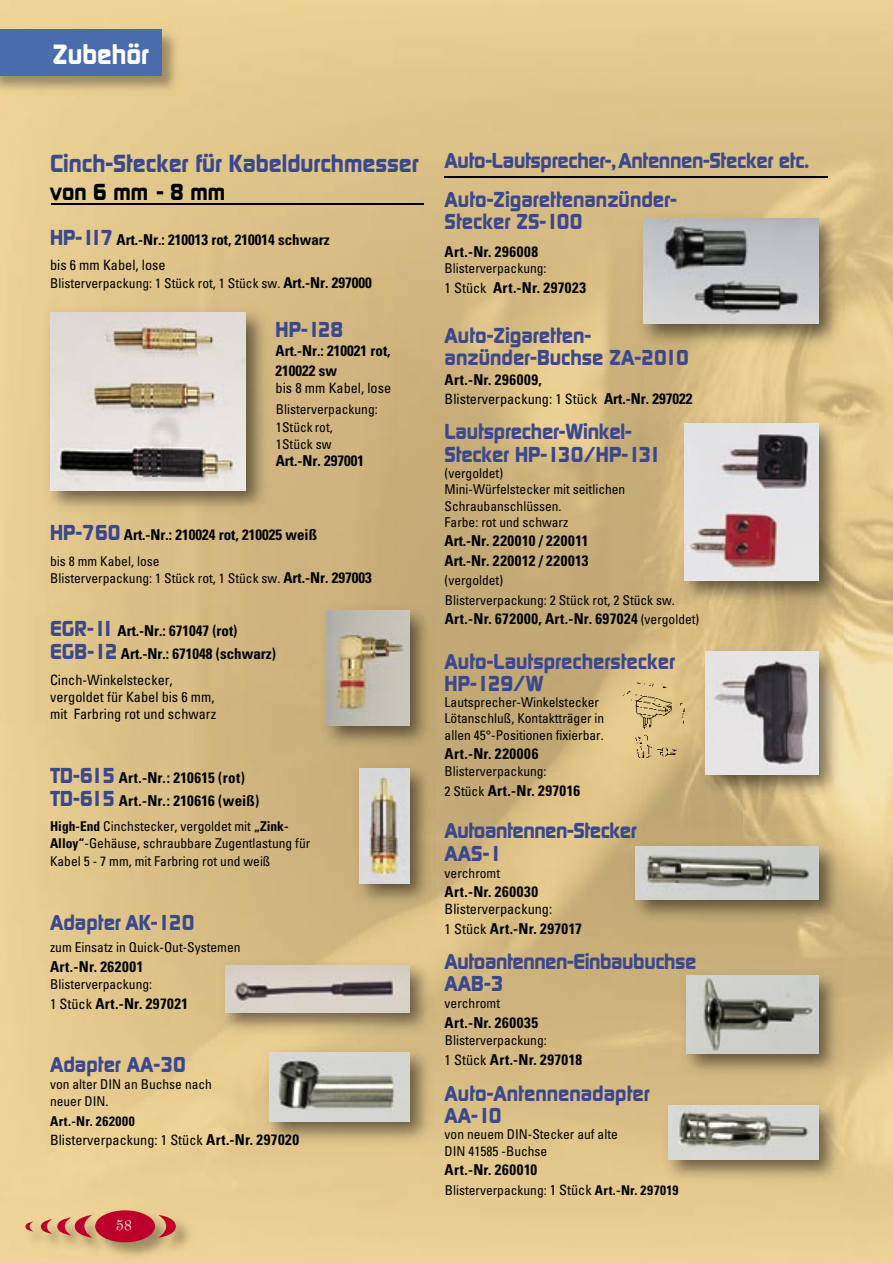
<style>
.page{position:relative;width:893px;height:1263px;background:#fff}
.page>*{position:absolute;margin:0;border:0;box-sizing:border-box;transform-origin:0 0}
.t1{font:700 27px "Digital";color:#fff}
.t2{font:700 24px "Digital";color:#3b488c}
.t3{font:700 22.5px "Digital";color:#000}
.t4{font:700 21px/22.5px "Digital";color:#3b488c}
.t5{font:700 21px/22.5px "Digital";letter-spacing:-.02em;color:#3b488c}
.t6{font:21px "French Script";color:#fff}
.t7{font:700 condensed 15px/19.5px "Univers";letter-spacing:.015em;color:#000}
.t8{font:700 condensed 15px "Univers";letter-spacing:.035em;color:#000}
.t9{font:700 condensed 15px "Univers";letter-spacing:.045em;color:#000}
.t10{font:700 condensed 15px "Univers";letter-spacing:.04em;color:#000}
.t11{font:condensed 14.25px/17.1px "Univers";color:#000}
.t12{font:condensed 13.5px/16.2px "Univers";color:#000}
.t13{font:700 condensed 13.5px "Univers";letter-spacing:.045em;color:#000}
.s1{font-family:"Digital";font-stretch:normal;font-size:21px;color:#3b488c}
.s2{font-weight:700;font-size:15px}
.s3{font-weight:700}
.s4{font-weight:400;font-size:14.25px}
.s5{font-weight:400;font-size:13.5px}
.s6{font-size:14.25px}
</style>
<div class="page">
<img style="left:396px;top:0;width:447px;height:263px">
<img style="left:644px;top:350px;width:200px;height:71px">
<img style="left:644px;top:421px;width:50px;height:419px">
<img style="left:694px;top:684px;width:50px;height:156px">
<img style="left:24px;top:1208px;width:171px;height:53px">
<svg style="left:41px;top:1215px;width:52px;height:23px"></svg>
<svg style="left:26px;top:1221px;width:7px;height:10px"></svg>
<svg style="left:158px;top:1215px;width:18px;height:23px"></svg>
<div style="left:95px;top:1210px;width:60px;height:32px;background:#bd002b;border-radius:50%"></div>
<img style="left:0;top:27px;width:181px;height:68px">
<div style="left:0;top:29px;width:162px;height:46px;background:#4a6cad"></div>
<img style="left:44px;top:305px;width:228px;height:210px">
<img style="left:50px;top:312px;width:196px;height:178px">
<img style="left:219px;top:958px;width:216px;height:78px">
<img style="left:225px;top:965px;width:184px;height:47px">
<img style="left:353px;top:762px;width:81px;height:147px">
<img style="left:360px;top:768px;width:49px;height:115px">
<img style="left:621px;top:682px;width:63px;height:76px">
<img style="left:678px;top:417px;width:165px;height:189px">
<img style="left:685px;top:424px;width:133px;height:157px">
<img style="left:699px;top:645px;width:144px;height:153px">
<img style="left:706px;top:652px;width:112px;height:122px">
<img style="left:629px;top:840px;width:213px;height:84px">
<img style="left:635px;top:846px;width:183px;height:53px">
<img style="left:680px;top:969px;width:162px;height:108px">
<img style="left:686px;top:975px;width:132px;height:78px">
<img style="left:662px;top:1098px;width:180px;height:84px">
<img style="left:668px;top:1105px;width:150px;height:55px">
<img style="left:263px;top:1046px;width:171px;height:99px">
<img style="left:269px;top:1053px;width:140px;height:68px">
<img style="left:637px;top:212px;width:207px;height:138px">
<img style="left:644px;top:218px;width:174px;height:106px">
<hr style="left:445px;top:177px;width:383px;height:1px;background:#000">
<hr style="left:51px;top:203px;width:372px;height:2px;background:#000">
<img style="left:320px;top:604px;width:114px;height:144px">
<img style="left:327px;top:611px;width:82px;height:114px">
<h1 class="t1" style="left:53px;top:38px;width:97px">Zubehör</h1>
<h2 class="t2" style="left:50px;top:149px;width:370px">Cinch-Stecker für Kabeldurchmesser</h2>
<h3 class="t3" style="left:50px;top:179px;width:176px">von 6 mm - 8 mm</h3>
<p class="t7" style="left:50px;top:230px;width:281px"><span class="s1">HP-117</span> Art.-Nr.: 210013 rot, 210014 schwarz</p>
<p class="t11" style="left:50px;top:256px;width:117px">bis 6 mm Kabel, lose</p>
<p class="t12" style="left:50px;top:274px;width:323px">Blisterverpackung: 1 Stück rot, 1 Stück sw. <span class="s2">Art.-Nr. 297000</span></p>
<h3 class="t4" style="left:276px;top:318px;width:69px">HP-128</h3>
<p class="t7" style="left:276px;top:341px;width:116px">Art.-Nr.: 210021 rot,<br>210022 sw</p>
<p class="t11" style="left:276px;top:379px;width:117px">bis 8 mm Kabel, lose</p>
<p class="t12" style="left:276px;top:401px;width:103px;line-height:17.2px">Blisterverpackung:<br>1Stück rot,<br>1Stück sw</p>
<p class="t7" style="left:276px;top:451px;width:90px">Art.-Nr. 297001</p>
<p class="t7" style="left:50px;top:525px;width:269px"><span class="s1">HP-760</span> Art.-Nr.: 210024 rot, 210025 weiß</p>
<p class="t12" style="left:50px;top:552px;width:323px;line-height:17.1px">bis 8 mm Kabel, lose<br>Blisterverpackung: 1 Stück rot, 1 Stück sw. <span class="s2">Art.-Nr. 297003</span></p>
<p class="t7" style="left:50px;top:620px;width:227px;line-height:22.5px"><span class="s1">EGR-11</span> Art.-Nr.: 671047 (rot)<br><span class="s1">EGB-12</span> Art.-Nr.: 671048 (schwarz)</p>
<p class="t11" style="left:50px;top:671px;width:168px">Cinch-Winkelstecker, vergoldet für Kabel bis 6 mm, mit Farbring rot und schwarz</p>
<p class="t7" style="left:50px;top:767px;width:211px;line-height:22.5px"><span class="s1">TD-615</span> Art.-Nr.: 210615 (rot)<br><span class="s1">TD-615</span> Art.-Nr.: 210616 (weiß)</p>
<p class="t12" style="left:50px;top:818px;width:262px;line-height:17.1px"><span class="s3">High-End</span> Cinchstecker, ver gol det mit <span class="s3">„Zink-<br>Alloy“</span>-Ge häu se, schraub ba re Zugentlastung für<br>Kabel 5 - 7 mm, mit Farbring rot und weiß</p>
<h3 class="t4" style="left:50px;top:911px;width:146px">Adapter AK-120</h3>
<p class="t12" style="left:50px;top:939px;width:192px">zum Einsatz in Quick-Out-Systemen</p>
<p class="t10" style="left:50px;top:957px;width:95px">Art.-Nr. 262001</p>
<p class="t12" style="left:50px;top:976px;width:103px">Blisterverpackung:</p>
<p class="t7" style="left:50px;top:993px;width:140px"><span class="s4">1 Stück</span> Art.-Nr. 297021</p>
<h3 class="t4" style="left:50px;top:1053px;width:137px">Adapter AA-30</h3>
<p class="t12" style="left:50px;top:1075px;width:163px;line-height:17.1px">von alter DIN an Buchse nach neuer DIN.</p>
<p class="t13" style="left:50px;top:1112px;width:86px">Art.-Nr. 262000</p>
<p class="t11" style="left:50px;top:1131px;width:251px">Blisterverpackung: 1 Stück <span class="s2">Art.-Nr. 297020</span></p>
<h3 class="t6" style="left:116px;top:1210px;width:17px">58</h3>
<h3 class="t4" style="left:445px;top:150px;width:366px">Auto-Lautsprecher-,Antennen-Stecker etc.</h3>
<h3 class="t4" style="left:445px;top:188px;width:234px">Auto-Zigarettenanzünder-<br>Stec ker ZS-100</h3>
<p class="t9" style="left:445px;top:243px;width:95px">Art.-Nr. 296008</p>
<p class="t12" style="left:445px;top:260px;width:103px">Blisterverpackung:</p>
<p class="t8" style="left:445px;top:278px;width:143px"><span class="s4">1 Stück</span> Art.-Nr. 297023</p>
<h3 class="t4" style="left:445px;top:324px;width:246px">Auto-Zi ga ret ten -<br>an zün der-Buchse ZA-2010</h3>
<p class="t9" style="left:445px;top:370px;width:99px">Art.-Nr. 296009,</p>
<p class="t11" style="left:445px;top:390px;width:249px">Blisterverpackung: 1 Stück <span class="s2">Art.-Nr. 297022</span></p>
<h3 class="t4" style="left:445px;top:421px;width:218px">Lautsprecher-Winkel-<br>Stec ker HP-130/HP-131</h3>
<p class="t12" style="left:445px;top:465px;width:182px">(ver gol det)<br>Mini-Würfelstecker mit seitlichen<br>Schraubanschlüssen.<br>Farbe: rot und schwarz</p>
<p class="t7" style="left:445px;top:531px;width:145px">Art.-Nr. 220010 / 220011<br>Art.-Nr. 220012 / 220013</p>
<p class="t12" style="left:445px;top:570px;width:232px;line-height:19.6px">(vergoldet)<br>Blisterverpackung: 2 Stück rot, 2 Stück sw.</p>
<p class="t8" style="left:445px;top:610px;width:256px">Art.-Nr. 672000, Art.-Nr. 697024 <span class="s5">(vergoldet)</span></p>
<h3 class="t4" style="left:445px;top:650px;width:232px">Auto-Lautsprecherstecker<br>HP-129/W</h3>
<p class="t12" style="left:445px;top:694px;width:161px">Lautsprecher-Winkelstecker<br>Lötan schluß, Kontaktträger in allen 45°-Positionen fixierbar.</p>
<p class="t9" style="left:445px;top:745px;width:95px">Art.-Nr. 220006</p>
<p class="t12" style="left:445px;top:763px;width:103px">Blisterverpackung:</p>
<p class="t7" style="left:445px;top:781px;width:137px"><span class="s5">2 Stück</span> Art.-Nr. 297016</p>
<h3 class="t5" style="left:445px;top:820px;width:194px">Au to an ten nen-Stecker<br>AAS-1</h3>
<p class="t12" style="left:445px;top:865px;width:57px">verchromt</p>
<p class="t9" style="left:445px;top:883px;width:95px">Art.-Nr. 260030</p>
<p class="t11" style="left:445px;top:900px;width:109px">Blisterverpackung:</p>
<p class="t7" style="left:445px;top:919px;width:139px"><span class="s4">1 Stück</span> Art.-Nr. 297017</p>
<h3 class="t5" style="left:445px;top:950px;width:253px">Autoantennen-Ein bau buch se<br>AAB-3</h3>
<p class="t12" style="left:445px;top:995px;width:57px">verchromt</p>
<p class="t10" style="left:445px;top:1013px;width:95px">Art.-Nr. 260035</p>
<p class="t12" style="left:445px;top:1032px;width:103px">Blisterverpackung:</p>
<p class="t7" style="left:445px;top:1049px;width:139px"><span class="s4">1 Stück</span> Art.-Nr. 297018</p>
<h3 class="t4" style="left:445px;top:1082px;width:207px">Auto-Antennenadapter<br>AA-10</h3>
<p class="t12" style="left:445px;top:1126px;width:175px">von neuem DIN-Stecker auf alte<br>DIN 41585 -Buchse</p>
<p class="t8" style="left:445px;top:1160px;width:94px">Art.-Nr. 260010</p>
<p class="t12" style="left:445px;top:1181px;width:235px">Blisterverpackung: <span class="s6">1 Stück</span> <span class="s3">Art.-Nr. 297019</span></p>
</div>
